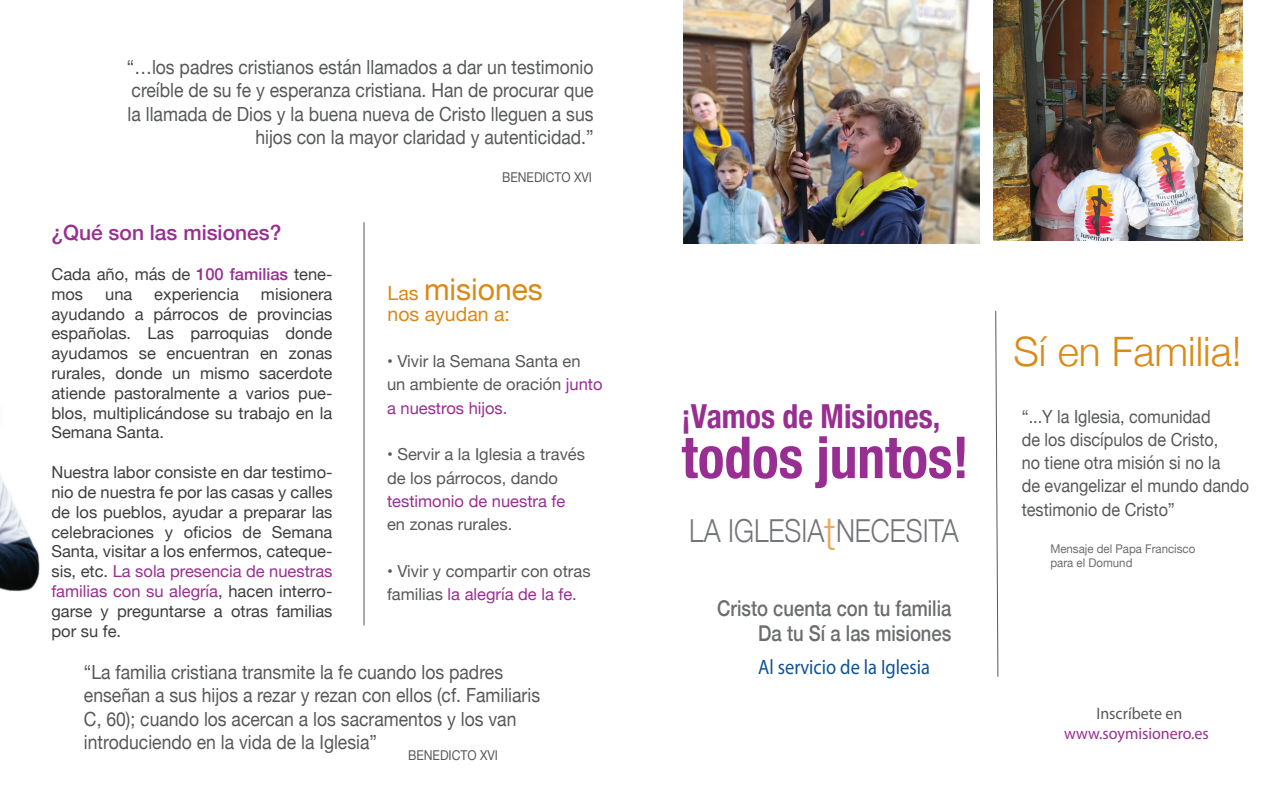
<style>
.page{position:relative;width:1276px;height:796px;background:#fff}
.page>*{position:absolute;margin:0;border:0;box-sizing:border-box;transform-origin:0 0}
.t1{font:700 condensed 57.9px "Helvetica Neue";color:#992e92;scale:.96 1}
.t2{font:300 40.5px "Helvetica Neue";color:#db8917}
.t3{font:700 condensed 33px "Helvetica Neue";color:#992e92;scale:.96 1}
.t4{font:300 31.65px "Helvetica Neue";color:#727477;scale:.85 1}
.t5{font:30px "Helvetica Neue";color:#d98917}
.t6{font:500 21.75px/25.5px "Helvetica Neue";color:#6c6d70;text-align:right;scale:.85 1}
.t7{font:500 21px "Helvetica Neue";color:#992e92}
.t8{font:20.85px "Myriad Pro";color:#105393;scale:.89 1}
.t9{font:19.5px/23.2px "Helvetica Neue";color:#57585a;text-align:right;scale:.9 1}
.t10{font:19.5px "Helvetica Neue";color:#d98917}
.t11{font:18px/23.2px "Helvetica Neue";color:#57585a;scale:.9 1}
.t12{font:16.65px "Myriad Pro";color:#992e92;scale:.96 1}
.t13{font:16.65px "Myriad Pro";color:#57585a;scale:.96 1}
.t14{font:16.5px/19.8px "Helvetica Neue";color:#3e3e3f;text-align:justify}
.t15{font:16.5px/23.2px "Helvetica Neue";color:#57585a}
.t16{font:16.5px "Helvetica Neue";color:#992e92}
.t17{font:13.5px "Helvetica Neue";color:#57585a;scale:.9 1}
.t18{font:12px/13.8px "Helvetica Neue";color:#6c6d70;scale:.96 1}
.s1{font-weight:500;color:#992e92}
.s2{color:#992e92}
.s3{font-size:19.5px}
.s4{font-size:46.65px;color:#e8ac60}
</style>
<div class="page">
<img style="left:0;top:475px;width:40px;height:117px">
<hr style="left:364px;top:222px;width:1px;height:403px;background:#57585a">
<svg style="left:995px;top:310px;width:3px;height:367px"></svg>
<img style="left:684px;top:0;width:295px;height:243px">
<img style="left:993px;top:0;width:249px;height:240px">
<p class="t9" style="left:127px;top:56px;width:520px">“…los padres cristianos están llamados a dar un testimonio creíble de su fe y esperanza cristiana. Han de procurar que la llamada de Dios y la buena nueva de Cristo lleguen a sus hijos con la mayor claridad y autenticidad.”</p>
<p class="t17" style="left:502px;top:167px;width:101px">BENEDICTO XVI</p>
<p class="t7" style="left:51px;top:216px;width:231px">¿Qué son las misiones?</p>
<p class="t14" style="left:51px;top:265px;width:283px">Cada año, más de <span class="s1">100 familias</span> tene&shy;mos</p>
<p class="t14" style="left:51px;top:285px;width:283px;text-indent:209px">misionera ayudando a párrocos de provincias españolas. Las parroquias donde ayudamos se encuentran en zonas rurales, donde un mismo sacerdote atiende pastoralmente a varios pue&shy;blos, multiplicándose su trabajo en la Semana Santa.</p>
<p class="t14" style="left:51px;top:463px;width:283px">Nuestra labor consiste en dar testimo&shy;nio de nuestra fe por las casas y calles de los pueblos, ayudar a preparar las celebraciones y oficios de Semana Santa, visitar a los enfermos, cateque&shy;sis, etc. <span class="s2">La sola presencia de nuestras familias con su alegría</span>, hacen interro&shy;garse y preguntarse a otras familias por su fe.</p>
<p class="t14" style="left:105px;top:285px;width:29px">una</p>
<p class="t14" style="left:154px;top:285px;width:86px">experiencia</p>
<h3 class="t5" style="left:387px;top:267px;width:157px"><span class="s3">Las</span> misiones</h3>
<p class="t10" style="left:387px;top:299px;width:124px">nos ayudan a:</p>
<p class="t15" style="left:387px;top:350px;width:217px">• Vivir la Semana Santa en un ambiente de oración <span class="s2">junto a nuestros hijos.</span></p>
<p class="t15" style="left:387px;top:443px;width:199px">• Servir a la Iglesia a través de los párrocos, dando</p>
<p class="t16" style="left:387px;top:489px;width:180px">testimonio de nuestra fe</p>
<p class="t15" style="left:387px;top:513px;width:127px">en zonas rurales.</p>
<p class="t15" style="left:387px;top:559px;width:205px">• Vivir y compartir con otras familias <span class="s2">la alegría de la fe.</span></p>
<p class="t9" style="left:84px;top:661px;width:508px;text-align:left">“La familia cristiana transmite la fe cuando los padres enseñan a sus hijos a rezar y rezan con ellos (cf. Familiaris C, 60); cuando los acercan a los sacramentos y los van introduciendo en la vida de la Iglesia”</p>
<p class="t17" style="left:408px;top:744px;width:101px">BENEDICTO XVI</p>
<h3 class="t3" style="left:681px;top:389px;width:271px">¡Vamos de Misiones,</h3>
<h1 class="t1" style="left:681px;top:409px;width:301px">todos juntos!</h1>
<h3 class="t4" style="left:689px;top:505px;width:319px">LA IGLESIA<span class="s4">t</span>NECESITA</h3>
<h3 class="t6" style="left:717px;top:593px;width:277px">Cristo cuenta con tu familia<br>Da tu Sí a las misiones</h3>
<p class="t8" style="left:758px;top:653px;width:194px">Al servicio de la Iglesia</p>
<h2 class="t2" style="left:1013px;top:319px;width:230px">Sí en Familia!</h2>
<p class="t11" style="left:1022px;top:405px;width:254px">“...Y la Iglesia, comunidad<br>de los discípulos de Cristo,<br>no tiene otra misión si no la<br>de evangelizar el mundo dando testimonio de Cristo”</p>
<p class="t18" style="left:1050px;top:542px;width:152px">Mensaje del Papa Francisco para el Domund</p>
<p class="t13" style="left:1096px;top:702px;width:91px">Inscríbete en</p>
<p class="t12" style="left:1064px;top:722px;width:152px">www.soymisionero.es</p>
</div>
